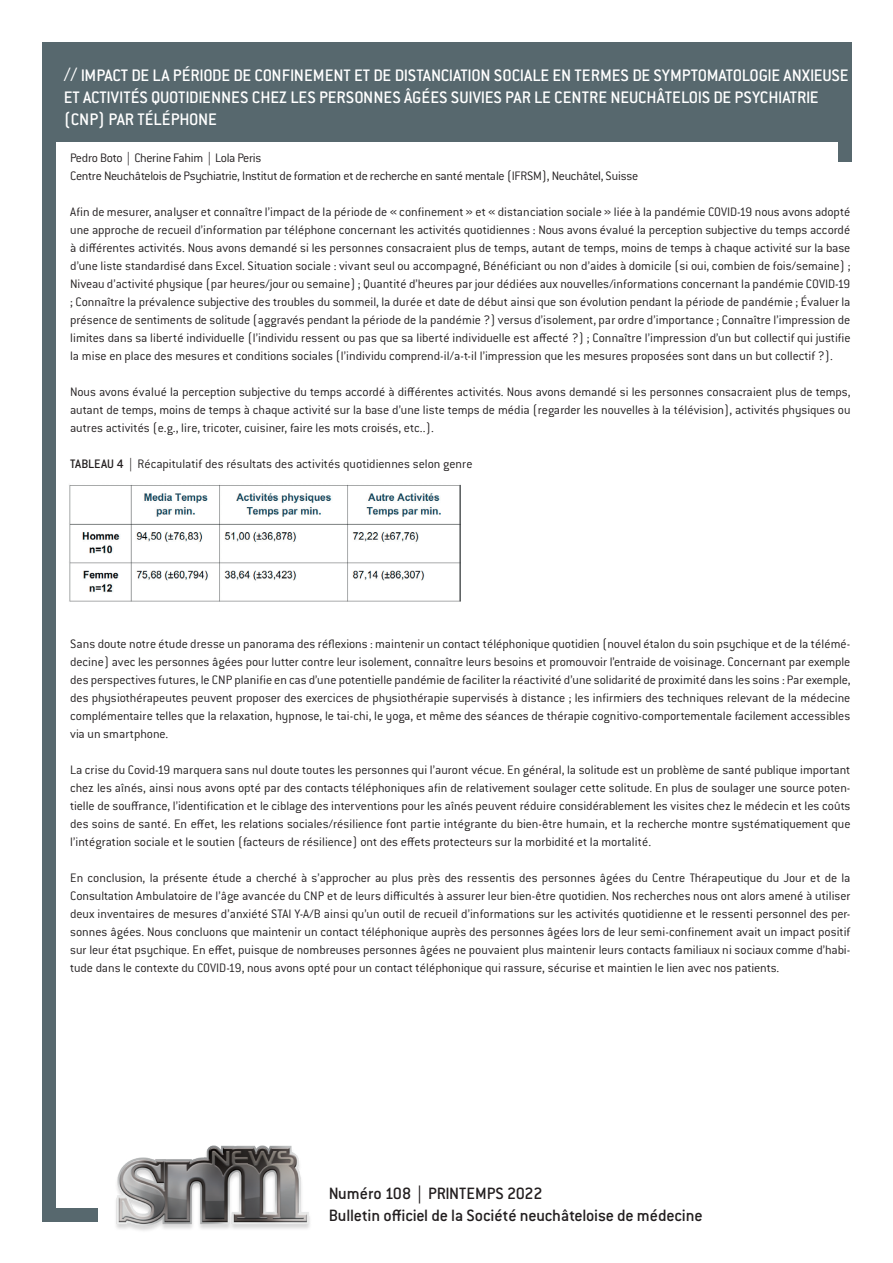
<style>
.page{position:relative;width:893px;height:1263px;background:#fff}
.page>*{position:absolute;margin:0;border:0;box-sizing:border-box;transform-origin:0 0}
.t1{font:500 18.3px/21.9px "Conduit ITC Std";color:#fff}
.t2{font:500 18px/21.6px "Conduit ITC Std";letter-spacing:-.01em;color:#231f20}
.t3{font:300 13.5px/18px "Conduit ITC Std";letter-spacing:-.005em;color:#231f20;text-align:justify}
.t4{font:300 13.5px/18px "Conduit ITC Std";letter-spacing:-.025em;color:#231f20}
.s1{font-size:21.3px}
.s2{font-weight:500}
</style>
<div class="page">
<div style="left:43px;top:43px;width:13px;height:1177px;background:#57686e"></div>
<div style="left:43px;top:1208px;width:55px;height:13px;background:#57686e"></div>
<img style="left:116px;top:1145px;width:194px;height:86px">
<div style="left:838px;top:43px;width:13px;height:119px;background:#57686e"></div>
<div style="left:43px;top:43px;width:807px;height:63px;background:#57686e"></div>
<div style="left:43px;top:78px;width:807px;height:63px;background:#57686e"></div>
<img style="left:69px;top:484px;width:392px;height:118px">
<h1 class="t1" style="left:64px;top:64px;width:786px"><span class="s1">//</span> IMPACT DE LA PÉRIODE DE CONFINEMENT ET DE DISTANCIATION SOCIALE EN TERMES DE SYMPTOMATOLOGIE ANXIEUSE<br>ET ACTIVITÉS QUOTIDIENNES CHEZ LES PERSONNES ÂGÉES SUIVIES PAR LE CENTRE NEUCHÂTELOIS DE PSYCHIATRIE (CNP) PAR TÉLÉPHONE</h1>
<p class="t4" style="left:70px;top:148px;width:570px">Pedro Boto | Cherine Fahim | Lola Peris<br>Centre Neuchâtelois de Psychiatrie, Institut de formation et de recherche en santé mentale (IFRSM), Neuchâtel, Suisse</p>
<p class="t3" style="left:70px;top:202px;width:782px">Afin de mesurer, analyser et connaître l’impact de la période de « confinement » et « distanciation sociale » liée à la pandémie COVID-19 nous avons adopté une approche de recueil d’information par téléphone concernant les activités quotidiennes : Nous avons évalué la perception subjective du temps accordé à différentes activités. Nous avons demandé si les personnes consacraient plus de temps, autant de temps, moins de temps à chaque activité sur la base d’une liste standardisé dans Excel. Situation sociale : vivant seul ou accompagné, Bénéficiant ou non d’aides à domicile (si oui, combien de fois/semaine) ; Niveau d’activité physique (par heures/jour ou semaine) ; Quantité d’heures par jour dédiées aux nouvelles/informations concernant la pandémie COVID-19 ; Connaître la prévalence subjective des troubles du sommeil, la durée et date de début ainsi que son évolution pendant la période de pandémie ; Évaluer la présence de sentiments de solitude (aggravés pendant la période de la pandémie ?) versus d’isolement, par ordre d’importance ; Connaître l’impression de limites dans sa liberté individuelle (l’individu ressent ou pas que sa liberté individuelle est affecté ?) ; Connaître l’impression d’un but collectif qui justifie la mise en place des mesures et conditions sociales (l’individu comprend-il/a-t-il l’impression que les mesures proposées sont dans un but collectif ?).</p>
<p class="t3" style="left:70px;top:382px;width:782px">Nous avons évalué la perception subjective du temps accordé à différentes activités. Nous avons demandé si les personnes consacraient plus de temps, autant de temps, moins de temps à chaque activité sur la base d’une liste temps de média (regarder les nouvelles à la télévision), activités physiques ou autres activités (e.g., lire, tricoter, cuisiner, faire les mots croisés, etc..).</p>
<p class="t3" style="left:70px;top:454px;width:404px"><span class="s2">TABLEAU 4</span> | Récapitulatif des résultats des activités quotidiennes selon genre</p>
<p class="t3" style="left:70px;top:634px;width:782px">Sans doute notre étude dresse un panorama des réflexions : maintenir un contact téléphonique quotidien (nouvel étalon du soin psychique et de la télémé&shy;decine) avec les personnes âgées pour lutter contre leur isolement, connaître leurs besoins et promouvoir l’entraide de voisinage. Concernant par exemple des perspectives futures, le CNP planifie en cas d’une potentielle pandémie de faciliter la réactivité d’une solidarité de proximité dans les soins : Par exemple, des physiothérapeutes peuvent proposer des exercices de physiothérapie supervisés à distance ; les infirmiers des techniques relevant de la médecine complémentaire telles que la relaxation, hypnose, le tai-chi, le yoga, et même des séances de thérapie cognitivo-comportementale facilement accessibles via un smartphone.</p>
<p class="t3" style="left:70px;top:760px;width:782px">La crise du Covid-19 marquera sans nul doute toutes les personnes qui l’auront vécue. En général, la solitude est un problème de santé publique important chez les aînés, ainsi nous avons opté par des contacts téléphoniques afin de relativement soulager cette solitude. En plus de soulager une source poten&shy;tielle de souffrance, l’identification et le ciblage des interventions pour les aînés peuvent réduire considérablement les visites chez le médecin et les coûts des soins de santé. En effet, les relations sociales/résilience font partie intégrante du bien-être humain, et la recherche montre systématiquement que l’intégration sociale et le soutien (facteurs de résilience) ont des effets protecteurs sur la morbidité et la mortalité.</p>
<p class="t3" style="left:70px;top:868px;width:782px">En conclusion, la présente étude a cherché à s’approcher au plus près des ressentis des personnes âgées du Centre Thérapeutique du Jour et de la Consultation Ambulatoire de l’âge avancée du CNP et de leurs difficultés à assurer leur bien-être quotidien. Nos recherches nous ont alors amené à utiliser deux inventaires de mesures d’anxiété STAI Y-A/B ainsi qu’un outil de recueil d’informations sur les activités quotidienne et le ressenti personnel des per&shy;sonnes âgées. Nous concluons que maintenir un contact téléphonique auprès des personnes âgées lors de leur semi-confinement avait un impact positif sur leur état psychique. En effet, puisque de nombreuses personnes âgées ne pouvaient plus maintenir leurs contacts familiaux ni sociaux comme d’habi&shy;tude dans le contexte du COVID-19, nous avons opté pour un contact téléphonique qui rassure, sécurise et maintien le lien avec nos patients.</p>
<h2 class="t2" style="left:329px;top:1182px;width:375px">Numéro 108 | PRINTEMPS 2022<br>Bulletin officiel de la Société neuchâteloise de médecine</h2>
</div>
